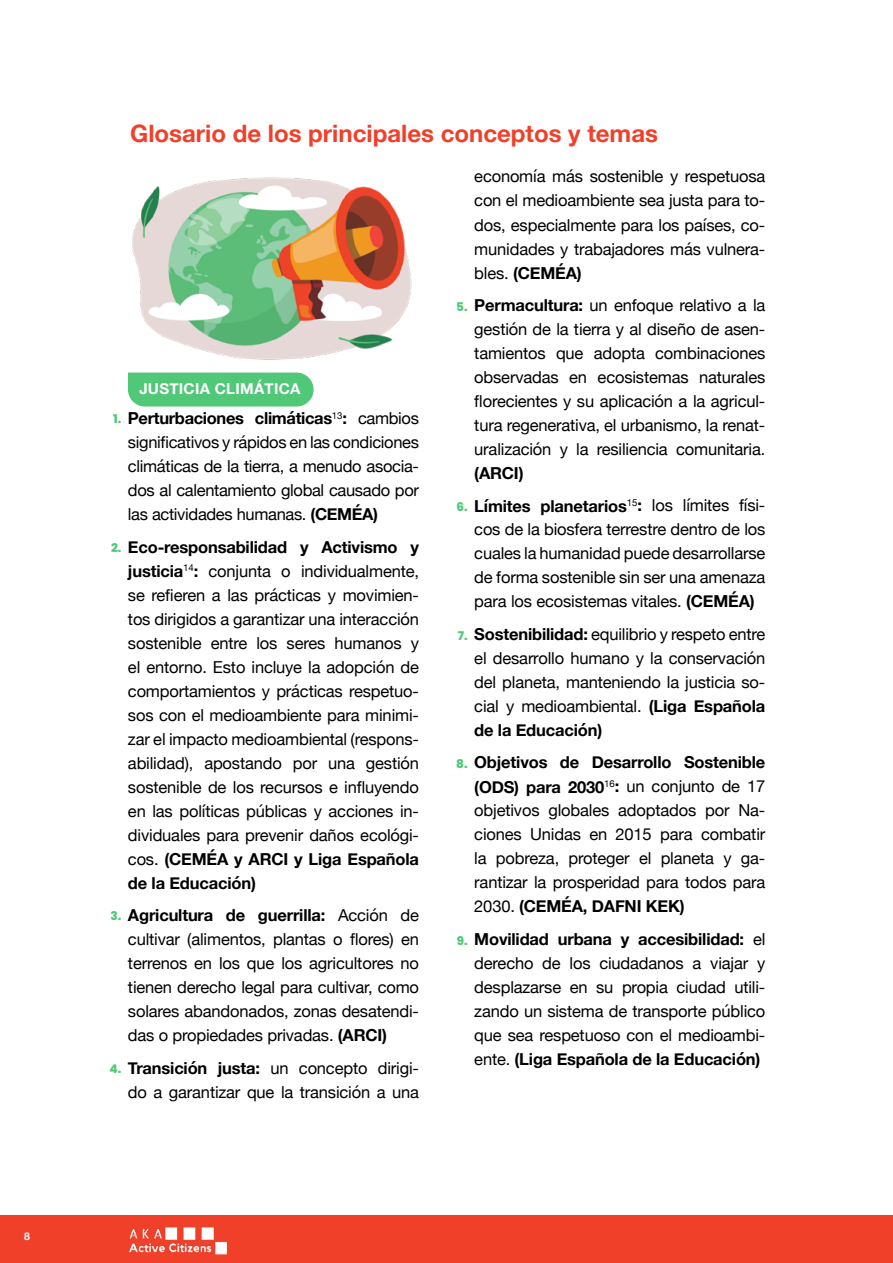
<style>
.page{position:relative;width:893px;height:1263px;background:#fff}
.page>*{position:absolute;margin:0;border:0;box-sizing:border-box;transform-origin:0 0}
.t1{font:700 24px "Helvetica Neue";color:#f04029}
.t2{font:16.5px/24px "Helvetica Neue";letter-spacing:-.01em;color:#000;text-align:justify}
.t3{font:700 16.5px/32.5px "Helvetica Neue";letter-spacing:-.01em;color:#000}
.t4{font:700 15px "Helvetica Neue";letter-spacing:.02em;color:#fff}
.t5{font:800 12px "Poppins";color:#50c878}
.t6{font:700 10.5px "Helvetica Neue";color:#fff}
.s1{font-weight:700}
.s2{font-weight:400}
</style>
<div class="page">
<img style="left:132px;top:177px;width:280px;height:183px">
<div style="left:128px;top:373px;width:186px;height:33px;background:#50c878"></div>
<div style="left:0;top:1215px;width:893px;height:48px;background:#f04029"></div>
<img style="left:129px;top:1227px;width:99px;height:28px">
<p class="t6" style="left:24px;top:1228px;width:7px">8</p>
<h1 class="t1" style="left:130px;top:115px;width:529px">Glosario de los principales conceptos y temas</h1>
<p class="t4" style="left:139px;top:377px;width:163px">JUSTICIA CLIMÁTICA</p>
<p class="t2" style="left:128px;top:407px;width:293px"><span class="s1">Perturbaciones climáticas</span><sup>13</sup><span class="s1">:</span> cambios significativos y rápidos en las condiciones climáticas de la tierra, a menudo asocia&shy;dos al calentamiento global causado por las actividades humanas. <span class="s1">(CEMÉA)</span></p>
<p class="t2" style="left:128px;top:536px;width:293px"><span class="s1">Eco-responsabilidad y Activismo y justicia</span><sup>14</sup><span class="s1">:</span> conjunta o individualmente, se refieren a las prácticas y movimien&shy;tos dirigidos a garantizar una interacción sostenible entre los seres humanos y el entorno. Esto incluye la adopción de comportamientos y prácticas respetuo&shy;sos con el medioambiente para minimi&shy;zar el impacto medioambiental (respons&shy;abilidad), apostando por una gestión sostenible de los recursos e influyendo en las políticas públicas y acciones in&shy;dividuales para prevenir daños ecológi&shy;cos. <span class="s1">(CEMÉA y ARCI y Liga Española de la Educación)</span></p>
<p class="t2" style="left:128px;top:904px;width:293px"><span class="s1">Agricultura de guerrilla:</span> Acción de cultivar (alimentos, plantas o flores) en terrenos en los que los agricultores no tienen derecho legal para cultivar, como solares abandonados, zonas desatendi&shy;das o propiedades privadas. <span class="s1">(ARCI)</span></p>
<p class="t2" style="left:128px;top:1057px;width:293px"><span class="s1">Transición justa:</span> un concepto dirigi&shy;do a garantizar que la transición a una</p>
<p class="t5" style="left:113px;top:412px;width:10px">1.</p>
<p class="t5" style="left:111px;top:541px;width:12px">2.</p>
<p class="t5" style="left:111px;top:909px;width:12px">3.</p>
<p class="t5" style="left:110px;top:1062px;width:13px">4.</p>
<p class="t2" style="left:474px;top:166px;width:293px">economía más sostenible y respetuosa con el medioambiente sea justa para to&shy;dos, especialmente para los países, co&shy;munidades y trabajadores más vulnera&shy;bles. <span class="s1">(CEMÉA)</span></p>
<p class="t2" style="left:474px;top:294px;width:293px"><span class="s1">Permacultura:</span> un enfoque relativo a la gestión de la tierra y al diseño de asen&shy;tamientos que adopta combinaciones observadas en ecosistemas naturales florecientes y su aplicación a la agricul&shy;tura regenerativa, el urbanismo, la renat&shy;uralización y la resiliencia comunitaria.</p>
<p class="t3" style="left:474px;top:457px;width:293px">(ARCI)<br>Límites planetarios<sup>15</sup>: <span class="s2">los límites físi-</span></p>
<p class="t2" style="left:474px;top:518px;width:293px">cos de la biosfera terrestre dentro de los cuales la humanidad puede desarrollarse de forma sostenible sin ser una amenaza para los ecosistemas vitales. <span class="s1">(CEMÉA)</span></p>
<p class="t2" style="left:474px;top:623px;width:293px"><span class="s1">Sostenibilidad:</span> equilibrio y respeto entre el desarrollo humano y la conservación del planeta, manteniendo la justicia so&shy;cial y medioambiental. <span class="s1">(Liga Española de la Educación)</span></p>
<p class="t2" style="left:474px;top:751px;width:293px"><span class="s1">Objetivos de Desarrollo Sostenible (ODS) para 2030</span><sup>16</sup><span class="s1">:</span> un conjunto de 17 objetivos globales adoptados por Na&shy;ciones Unidas en 2015 para combatir la pobreza, proteger el planeta y ga&shy;rantizar la prosperidad para todos para 2030. <span class="s1">(CEMÉA, DAFNI KEK)</span></p>
<p class="t2" style="left:474px;top:928px;width:293px"><span class="s1">Movilidad urbana y accesibilidad:</span> el derecho de los ciudadanos a viajar y desplazarse en su propia ciudad utili&shy;zando un sistema de transporte público que sea respetuoso con el medioambi&shy;ente. <span class="s1">(Liga Española de la Educación)</span></p>
<p class="t5" style="left:456px;top:300px;width:13px">5.</p>
<p class="t5" style="left:456px;top:500px;width:13px">6.</p>
<p class="t5" style="left:458px;top:629px;width:11px">7.</p>
<p class="t5" style="left:456px;top:757px;width:13px">8.</p>
<p class="t5" style="left:457px;top:934px;width:12px">9.</p>
</div>
